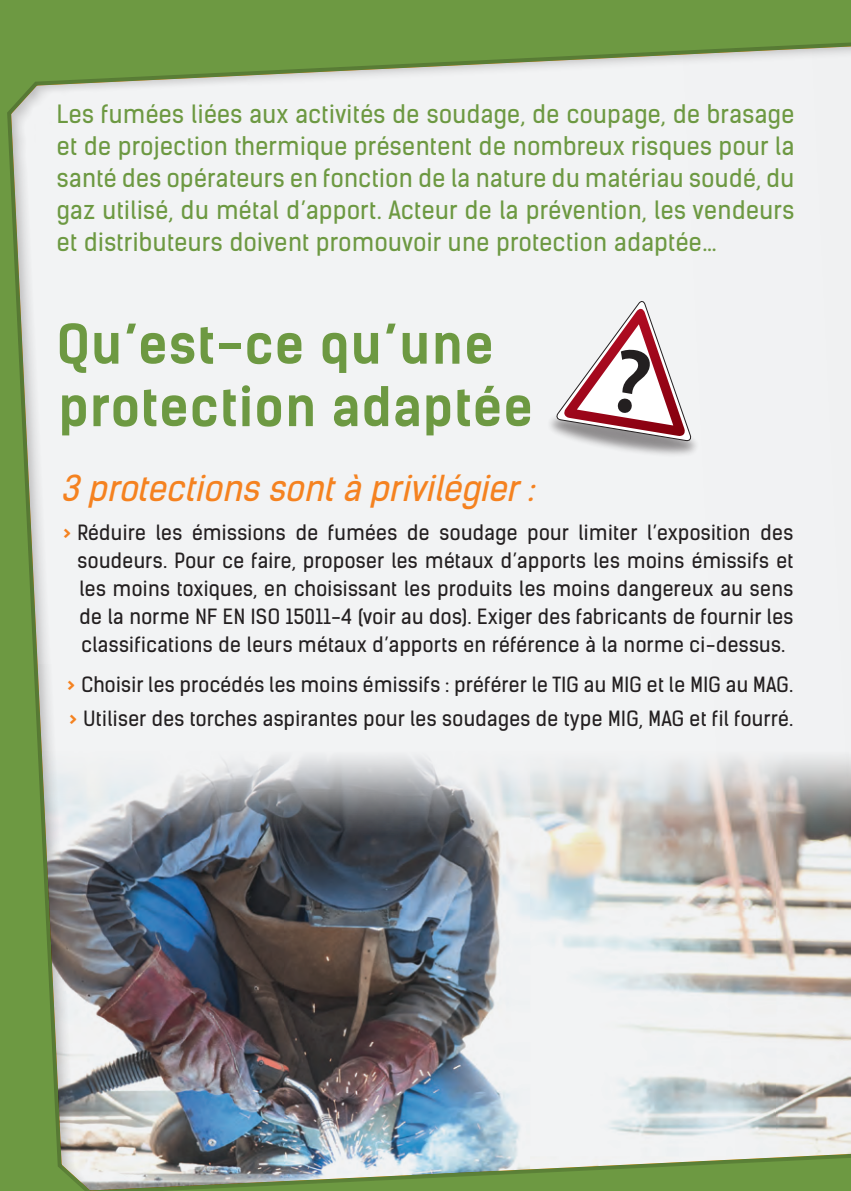
<style>
.page{position:relative;width:851px;height:1191px;background:#fff}
.page>*{position:absolute;margin:0;border:0;box-sizing:border-box;transform-origin:0 0}
.t1{font:700 52px/62.4px "Kelson Sans";letter-spacing:.025em;color:#6d9942}
.t2{font:italic 34px "Kelson Sans";color:#f58220}
.t3{font:24px/32px "Kelson Sans";letter-spacing:.02em;color:#6d9942;text-align:justify}
.t4{font:20px/28px "Kelson Sans";letter-spacing:.02em;color:#231f20;text-align:justify}
.s1{font-weight:700;color:#f58220}
</style>
<div class="page">
<img style="left:2px;top:1px;width:848px;height:1190px">
<div style="left:502px;top:327px;width:263px;height:198px;background:#f2f3f4"></div>
<svg style="left:556px;top:300px;width:136px;height:141px"></svg>
<p class="t3" style="left:57px;top:98px;width:739px">Les fumées liées aux activités de soudage, de coupage, de brasage et de projection thermique présentent de nombreux risques pour la santé des opérateurs en fonction de la nature du matériau soudé, du gaz utilisé, du métal d’apport. Acteur de la prévention, les vendeurs et distributeurs doivent promouvoir une protection adaptée…</p>
<p class="t1" style="left:57px;top:313px;width:477px">Qu’est-ce qu’une protection adaptée</p>
<p class="t2" style="left:61px;top:467px;width:483px">3 protections sontà privilégier:</p>
<p class="t4" style="left:77px;top:519px;width:717px;text-indent:-15px"><span class="s1">&gt;</span> Réduire les émissions de fumées de soudage pour limiter l’exposition des soudeurs. Pour ce faire, proposer les métaux d’apports les moins émissifs et les moins toxiques, en choisissant les produits les moins dangereux au sens de la norme NF EN ISO 15011-4 (voir au dos). Exiger des fabricants de fournir les classifications de leurs métaux d’apports en référence à la norme ci-dessus.</p>
<p class="t4" style="left:67px;top:670px;width:728px"><span class="s1">&gt;</span> Choisir les procédés les moins émissifs : préférer le TIG au MIG et le MIG au MAG.</p>
<p class="t4" style="left:69px;top:704px;width:726px"><span class="s1">&gt;</span> Utiliser des torches aspirantes pour les soudages de type MIG, MAG et fil fourré.</p>
</div>
